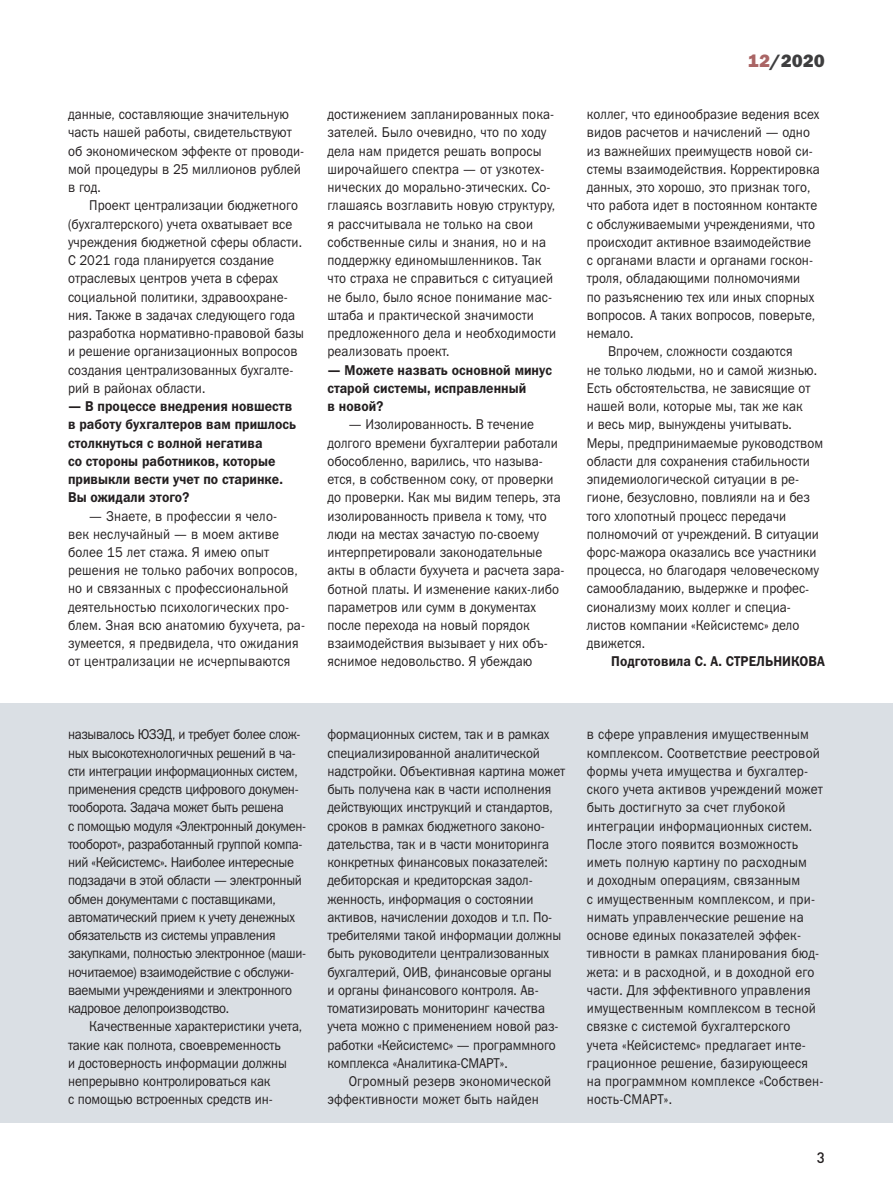
<style>
.page{position:relative;width:893px;height:1191px;background:#fff}
.page>*{position:absolute;margin:0;border:0;box-sizing:border-box;transform-origin:0 0}
.t1{font:800 18px "Franklin Gothic ITC";color:#3e3e3f}
.t2{font:500 15px "DIN Pro";color:#231f20}
.t3{font:14.25px/18.3px "Franklin Gothic ITC";letter-spacing:.005em;color:#231f20;scale:.9 1}
.t4{font:14.25px/18.3px "Franklin Gothic ITC";letter-spacing:-.025em;color:#231f20;scale:.9 1}
.t5{font:600 14.25px/18.3px "Franklin Gothic ITC";letter-spacing:.005em;color:#231f20;scale:.9 1}
.s1{color:#aa6565}
</style>
<div class="page">
<div style="left:0;top:703px;width:893px;height:419px;background:#dadfe4"></div>
<p class="t3" style="left:68px;top:105px;width:264px">данные, составляющие значительную часть нашей работы, свидетельствуют об экономическом эффекте от проводи&shy;мой процедуры в 25 миллионов рублей в год.</p>
<p class="t3" style="left:68px;top:196px;width:264px;text-indent:21px">Проект централизации бюджетного (бухгалтерского) учета охватывает все учреждения бюджетной сферы области.<br>С 2021 года планируется создание отраслевых центров учета в сферах социальной политики, здравоохране&shy;ния. Также в задачах следующего года разработка нормативно-правовой базы и решение организационных вопросов создания централизованных бухгалте&shy;рий в районах области.</p>
<p class="t5" style="left:68px;top:397px;width:255px">— В процессе внедрения новшеств в работу бухгалтеров вам пришлось столкнуться с волной негатива<br>со стороны работников, которые привыкли вести учет по старинке.<br>Вы ожидали этого?</p>
<p class="t3" style="left:68px;top:506px;width:265px;text-indent:21px">— Знаете, в профессии я чело-<br>век неслучайный — в моем активе более 15 лет стажа. Я имею опыт решения не только рабочих вопросов, но и связанных с профессиональной деятельностью психологических про&shy;блем. Зная всю анатомию бухучета, ра&shy;зумеется, я предвидела, что ожидания от централизации не исчерпываются</p>
<p class="t3" style="left:327px;top:105px;width:256px">достижением запланированных пока&shy;зателей. Было очевидно, что по ходу дела нам придется решать вопросы широчайшего спектра — от узкотех&shy;нических до морально-этических. Со&shy;глашаясь возглавить новую структуру, я рассчитывала не только на свои собственные силы и знания, но и на поддержку единомышленников. Так что страха не справиться с ситуацией не было, было ясное понимание мас&shy;штаба и практической значимости предложенного дела и необходимости реализовать проект.</p>
<p class="t5" style="left:327px;top:361px;width:251px">— Можете назвать основной минус старой системы, исправленный<br>в новой?</p>
<p class="t3" style="left:327px;top:415px;width:265px;text-indent:21px">— Изолированность. В течение долгого времени бухгалтерии работали обособленно, варились, что называ&shy;ется, в собственном соку, от проверки до проверки. Как мы видим теперь, эта изолированность привела к тому, что люди на местах зачастую по-своему интерпретировали законодательные акты в области бухучета и расчета зара&shy;ботной платы. И изменение каких-либо параметров или сумм в документах после перехода на новый порядок взаимодействия вызывает у них объ&shy;яснимое недовольство. Я убеждаю</p>
<p class="t1" style="left:748px;top:50px;width:78px"><span class="s1">12</span>/2020</p>
<p class="t3" style="left:587px;top:105px;width:260px">коллег, что единообразие ведения всех</p>
<p class="t3" style="left:587px;top:123px;width:249px">видов расчетов и начислений — одно</p>
<p class="t3" style="left:587px;top:141px;width:253px">из важнейших преимуществ новой си-</p>
<p class="t3" style="left:587px;top:160px;width:260px">стемы взаимодействия. Корректировка</p>
<p class="t3" style="left:587px;top:178px;width:250px">данных, это хорошо, это признак того,</p>
<p class="t3" style="left:587px;top:196px;width:257px">что работа идет в постоянном контакте</p>
<p class="t3" style="left:587px;top:214px;width:255px">с обслуживаемыми учреждениями, что</p>
<p class="t3" style="left:587px;top:233px;width:251px">происходит активное взаимодействие</p>
<p class="t3" style="left:587px;top:251px;width:253px">с органами власти и органами госкон-</p>
<p class="t3" style="left:587px;top:269px;width:239px">троля, обладающими полномочиями</p>
<p class="t3" style="left:587px;top:287px;width:254px">по разъяснению тех или иных спорных</p>
<p class="t3" style="left:587px;top:306px;width:255px">вопросов. А таких вопросов, поверьте,</p>
<p class="t3" style="left:587px;top:324px;width:53px">немало.</p>
<p class="t3" style="left:608px;top:342px;width:207px">Впрочем, сложности создаются</p>
<p class="t3" style="left:587px;top:360px;width:257px">не только людьми, но и самой жизнью.</p>
<p class="t3" style="left:587px;top:379px;width:250px">Есть обстоятельства, не зависящие от</p>
<p class="t3" style="left:587px;top:397px;width:241px">нашей воли, которые мы, так же как</p>
<p class="t3" style="left:587px;top:415px;width:229px">и весь мир, вынуждены учитывать.</p>
<p class="t3" style="left:587px;top:433px;width:264px">Меры, предпринимаемые руководством</p>
<p class="t3" style="left:587px;top:452px;width:249px">области для сохранения стабильности</p>
<p class="t3" style="left:587px;top:470px;width:237px">эпидемиологической ситуации в ре-</p>
<p class="t3" style="left:587px;top:488px;width:249px">гионе, безусловно, повлияли на и без</p>
<p class="t3" style="left:587px;top:506px;width:223px">того хлопотный процесс передачи</p>
<p class="t3" style="left:587px;top:525px;width:259px">полномочий от учреждений. В ситуации</p>
<p class="t3" style="left:587px;top:543px;width:257px">форс-мажора оказались все участники</p>
<p class="t3" style="left:587px;top:561px;width:259px">процесса, но благодаря человеческому</p>
<p class="t3" style="left:587px;top:579px;width:249px">самообладанию, выдержке и профес-</p>
<p class="t3" style="left:587px;top:597px;width:228px">сионализму моих коллег и специа-</p>
<p class="t3" style="left:587px;top:616px;width:238px">листов компании «Кейсистемс» дело</p>
<p class="t3" style="left:587px;top:634px;width:66px">движется.</p>
<p class="t5" style="left:611px;top:653px;width:239px">Подготовила С. А. СТРЕЛЬНИКОВА</p>
<p class="t4" style="left:68px;top:725px;width:266px">называлось ЮЗЭД, и требует более слож&shy;ных высокотехнологичных решений в ча&shy;сти интеграции информационных систем, применения средств цифрового докумен&shy;тооборота. Задача может быть решена<br>с помощью модуля «Электронный докумен&shy;тооборот», разработанный группой компа&shy;ний «Кейсистемс». Наиболее интересные подзадачи в этой области — электронный обмен документами с поставщиками, автоматический прием к учету денежных обязательств из системы управления закупками, полностью электронное (маши&shy;ночитаемое) взаимодействие с обслужи&shy;ваемыми учреждениями и электронного кадровое делопроизводство.</p>
<p class="t3" style="left:68px;top:1017px;width:262px;text-indent:21px">Качественные характеристики учета, такие как полнота, своевременность<br>и достоверность информации должны непрерывно контролироваться как<br>с помощью встроенных средств ин-</p>
<p class="t3" style="left:327px;top:725px;width:266px">формационных систем, так и в рамках специализированной аналитической надстройки. Объективная картина может быть получена как в части исполнения действующих инструкций и стандартов, сроков в рамках бюджетного законо&shy;дательства, так и в части мониторинга конкретных финансовых показателей: дебиторская и кредиторская задол&shy;женность, информация о состоянии активов, начислении доходов и т.п. По&shy;требителями такой информации должны быть руководители централизованных бухгалтерий, ОИВ, финансовые органы<br>и органы финансового контроля. Ав&shy;томатизировать мониторинг качества учета можно с применением новой раз&shy;работки «Кейсистемс» — программного комплекса «Аналитика-СМАРТ».</p>
<p class="t3" style="left:327px;top:1072px;width:250px;text-indent:21px">Огромный резерв экономической эффективности может быть найден</p>
<p class="t3" style="left:587px;top:725px;width:264px">в сфере управления имущественным комплексом. Соответствие реестровой формы учета имущества и бухгалтер&shy;ского учета активов учреждений может быть достигнуто за счет глубокой интеграции информационных систем.<br>После этого появится возможность иметь полную картину по расходным<br>и доходным операциям, связанным<br>с имущественным комплексом, и при&shy;нимать управленческие решение на основе единых показателей эффек&shy;тивности в рамках планирования бюд&shy;жета: и в расходной, и в доходной его части. Для эффективного управления имущественным комплексом в тесной связке с системой бухгалтерского учета «Кейсистемс» предлагает инте&shy;грационное решение, базирующееся на программном комплексе «Собствен&shy;ность-СМАРТ».</p>
<p class="t2" style="left:817px;top:1145px;width:9px">3</p>
</div>
